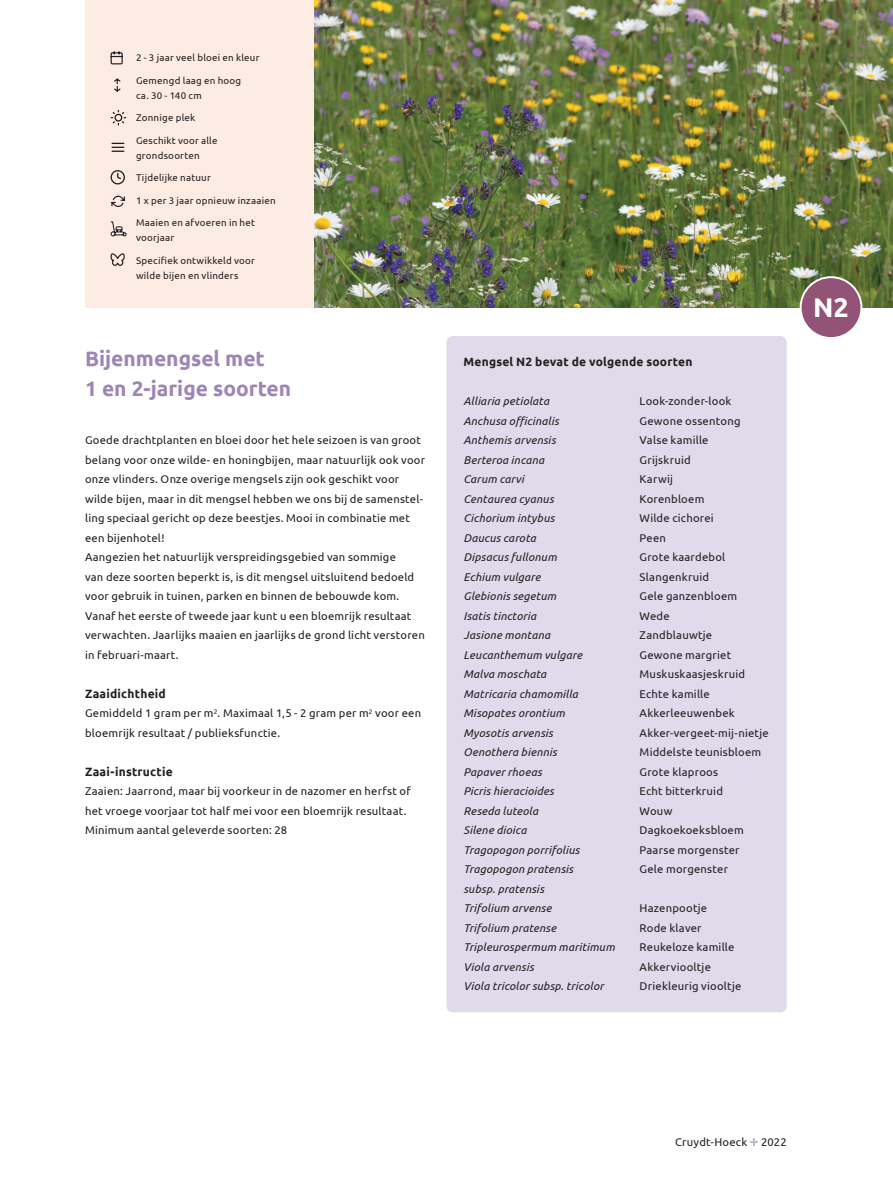
<style>
.page{position:relative;width:893px;height:1191px;background:#fff}
.page>*{position:absolute;margin:0;border:0;box-sizing:border-box;transform-origin:0 0}
.t1{font:700 27px "Ubuntu";color:#fff}
.t2{font:700 21px/30px "Ubuntu";color:#9e85b6}
.t3{font:700 12px "Ubuntu";letter-spacing:.02em;color:#231f20}
.t4{font:11.25px/19.5px "Ubuntu";letter-spacing:.02em;color:#231f20}
.t5{font:italic 11.25px/19.5px "Ubuntu";letter-spacing:.015em;color:#231f20}
.t6{font:9.75px/15px "Ubuntu";letter-spacing:.025em;color:#231f20}
.s1{color:#9e85b6}
</style>
<div class="page">
<img style="left:314px;top:0;width:579px;height:308px">
<div style="left:801px;top:277px;width:60px;height:61px;background:#925376;border-radius:50%"></div>
<div style="left:800px;top:276px;width:62px;height:63px;border:2px solid #fff;border-radius:50%"></div>
<div style="left:85px;top:0;width:229px;height:308px;background:#fdece4"></div>
<svg style="left:110px;top:51px;width:13px;height:14px"></svg>
<svg style="left:114px;top:78px;width:7px;height:14px"></svg>
<svg style="left:110px;top:109px;width:17px;height:17px"></svg>
<svg style="left:112px;top:143px;width:12px;height:9px"></svg>
<svg style="left:110px;top:170px;width:15px;height:15px"></svg>
<svg style="left:111px;top:196px;width:14px;height:11px"></svg>
<svg style="left:110px;top:221px;width:17px;height:45px"></svg>
<div style="left:446px;top:336px;width:341px;height:676px;background:#e0daea;border-radius:6px"></div>
<p class="t6" style="left:136px;top:50px;width:125px">2 - 3 jaar veel bloei en kleur</p>
<p class="t6" style="left:136px;top:72px;width:107px">Gemengd laag en hoog ca. 30 - 140 cm</p>
<p class="t6" style="left:136px;top:110px;width:61px">Zonnige plek</p>
<p class="t6" style="left:136px;top:132px;width:83px">Geschikt voor alle grondsoorten</p>
<p class="t6" style="left:136px;top:170px;width:76px">Tijdelijke natuur</p>
<p class="t6" style="left:136px;top:192px;width:141px">1 x per 3 jaar opnieuw inzaaien</p>
<p class="t6" style="left:136px;top:215px;width:120px">Maaien en afvoeren in het voorjaar</p>
<p class="t6" style="left:136px;top:252px;width:120px">Specifiek ontwikkeld voor wilde bijen en vlinders</p>
<h2 class="t2" style="left:85px;top:343px;width:208px">Bijenmengsel met<br>1 en 2-jarige soorten</h2>
<p class="t4" style="left:85px;top:430px;width:342px">Goede drachtplanten en bloei door het hele seizoen is van groot belang voor onze wilde- en honingbijen, maar natuurlijk ook voor onze vlinders. Onze overige mengsels zijn ook geschikt voor wilde bijen, maar in dit mengsel hebben we ons bij de samenstel&shy;ling speciaal gericht op deze beestjes. Mooi in combinatie met een bijenhotel!<br>Aangezien het natuurlijk verspreidingsgebied van sommige<br>van deze soorten beperkt is, is dit mengsel uitsluitend bedoeld voor gebruik in tuinen, parken en binnen de bebouwde kom.<br>Vanaf het eerste of tweede jaar kunt u een bloemrijk resultaat verwachten. Jaarlijks maaien en jaarlijks de grond licht verstoren in februari-maart.</p>
<p class="t3" style="left:85px;top:686px;width:82px">Zaaidichtheid</p>
<p class="t4" style="left:85px;top:703px;width:338px">Gemiddeld 1 gram per m<sup>2</sup>. Maximaal 1,5 - 2 gram per m<sup>2</sup> voor een bloemrijk resultaat / publieksfunctie.</p>
<p class="t3" style="left:85px;top:764px;width:89px">Zaai-instructie</p>
<p class="t4" style="left:85px;top:781px;width:327px">Zaaien: Jaarrond, maar bij voorkeur in de nazomer en herfst of het vroege voorjaar tot half mei voor een bloemrijk resultaat.<br>Minimum aantal geleverde soorten: 28</p>
<p class="t3" style="left:463px;top:354px;width:231px">Mengsel N2 bevat de volgende soorten</p>
<p class="t5" style="left:463px;top:391px;width:87px">Alliaria petiolata</p>
<p class="t4" style="left:640px;top:391px;width:93px">Look-zonder-look</p>
<p class="t5" style="left:463px;top:410px;width:97px">Anchusa officinalis</p>
<p class="t4" style="left:640px;top:410px;width:102px">Gewone ossentong</p>
<p class="t5" style="left:463px;top:430px;width:94px">Anthemis arvensis</p>
<p class="t4" style="left:640px;top:430px;width:70px">Valse kamille</p>
<p class="t5" style="left:463px;top:449px;width:82px">Berteroa incana</p>
<p class="t4" style="left:640px;top:449px;width:53px">Grijskruid</p>
<p class="t5" style="left:463px;top:469px;width:62px">Carum carvi</p>
<p class="t4" style="left:640px;top:469px;width:35px">Karwij</p>
<p class="t5" style="left:463px;top:488px;width:92px">Centaurea cyanus</p>
<p class="t4" style="left:640px;top:488px;width:66px">Korenbloem</p>
<p class="t5" style="left:463px;top:508px;width:92px">Cichorium intybus</p>
<p class="t4" style="left:640px;top:508px;width:76px">Wilde cichorei</p>
<p class="t5" style="left:463px;top:527px;width:74px">Daucus carota</p>
<p class="t4" style="left:640px;top:527px;width:28px">Peen</p>
<p class="t5" style="left:463px;top:547px;width:95px">Dipsacus fullonum</p>
<p class="t4" style="left:640px;top:547px;width:87px">Grote kaardebol</p>
<p class="t5" style="left:463px;top:566px;width:79px">Echium vulgare</p>
<p class="t4" style="left:640px;top:566px;width:71px">Slangenkruid</p>
<p class="t5" style="left:463px;top:586px;width:94px">Glebionis segetum</p>
<p class="t4" style="left:640px;top:586px;width:99px">Gele ganzenbloem</p>
<p class="t5" style="left:463px;top:605px;width:74px">Isatis tinctoria</p>
<p class="t4" style="left:640px;top:605px;width:32px">Wede</p>
<p class="t5" style="left:463px;top:625px;width:88px">Jasione montana</p>
<p class="t4" style="left:640px;top:625px;width:74px">Zandblauwtje</p>
<p class="t5" style="left:463px;top:644px;width:120px">Leucanthemum vulgare</p>
<p class="t4" style="left:640px;top:644px;width:93px">Gewone margriet</p>
<p class="t5" style="left:463px;top:664px;width:84px">Malva moschata</p>
<p class="t4" style="left:640px;top:664px;width:107px">Muskuskaasjeskruid</p>
<p class="t5" style="left:463px;top:683px;width:116px">Matricaria chamomilla</p>
<p class="t4" style="left:640px;top:683px;width:72px">Echte kamille</p>
<p class="t5" style="left:463px;top:703px;width:103px">Misopates orontium</p>
<p class="t4" style="left:640px;top:703px;width:97px">Akkerleeuwenbek</p>
<p class="t5" style="left:463px;top:722px;width:91px">Myosotis arvensis</p>
<p class="t4" style="left:640px;top:722px;width:131px">Akker-vergeet-mij-nietje</p>
<p class="t5" style="left:463px;top:742px;width:95px">Oenothera biennis</p>
<p class="t4" style="left:640px;top:742px;width:123px">Middelste teunisbloem</p>
<p class="t5" style="left:463px;top:761px;width:80px">Papaver rhoeas</p>
<p class="t4" style="left:640px;top:761px;width:80px">Grote klaproos</p>
<p class="t5" style="left:463px;top:781px;width:92px">Picris hieracioides</p>
<p class="t4" style="left:640px;top:781px;width:85px">Echt bitterkruid</p>
<p class="t5" style="left:463px;top:800px;width:76px">Reseda luteola</p>
<p class="t4" style="left:640px;top:800px;width:34px">Wouw</p>
<p class="t5" style="left:463px;top:820px;width:64px">Silene dioica</p>
<p class="t4" style="left:640px;top:820px;width:106px">Dagkoekoeksbloem</p>
<p class="t5" style="left:463px;top:839px;width:118px">Tragopogon porrifolius</p>
<p class="t4" style="left:640px;top:839px;width:101px">Paarse morgenster</p>
<p class="t5" style="left:463px;top:859px;width:111px">Tragopogon pratensis subsp. pratensis</p>
<p class="t4" style="left:640px;top:859px;width:90px">Gele morgenster</p>
<p class="t5" style="left:463px;top:898px;width:89px">Trifolium arvense</p>
<p class="t4" style="left:640px;top:898px;width:69px">Hazenpootje</p>
<p class="t5" style="left:463px;top:917px;width:94px">Trifolium pratense</p>
<p class="t4" style="left:640px;top:917px;width:64px">Rode klaver</p>
<p class="t5" style="left:463px;top:937px;width:153px">Tripleurospermum maritimum</p>
<p class="t4" style="left:640px;top:937px;width:96px">Reukeloze kamille</p>
<p class="t5" style="left:463px;top:956px;width:72px">Viola arvensis</p>
<p class="t4" style="left:640px;top:956px;width:73px">Akkerviooltje</p>
<p class="t5" style="left:463px;top:976px;width:142px">Viola tricolor subsp. tricolor</p>
<p class="t4" style="left:640px;top:976px;width:103px">Driekleurig viooltje</p>
<h1 class="t1" style="left:813px;top:291px;width:37px">N2</h1>
<p class="t4" style="left:675px;top:1132px;width:113px">Cruydt-Hoeck <span class="s1">✛</span> 2022</p>
</div>
